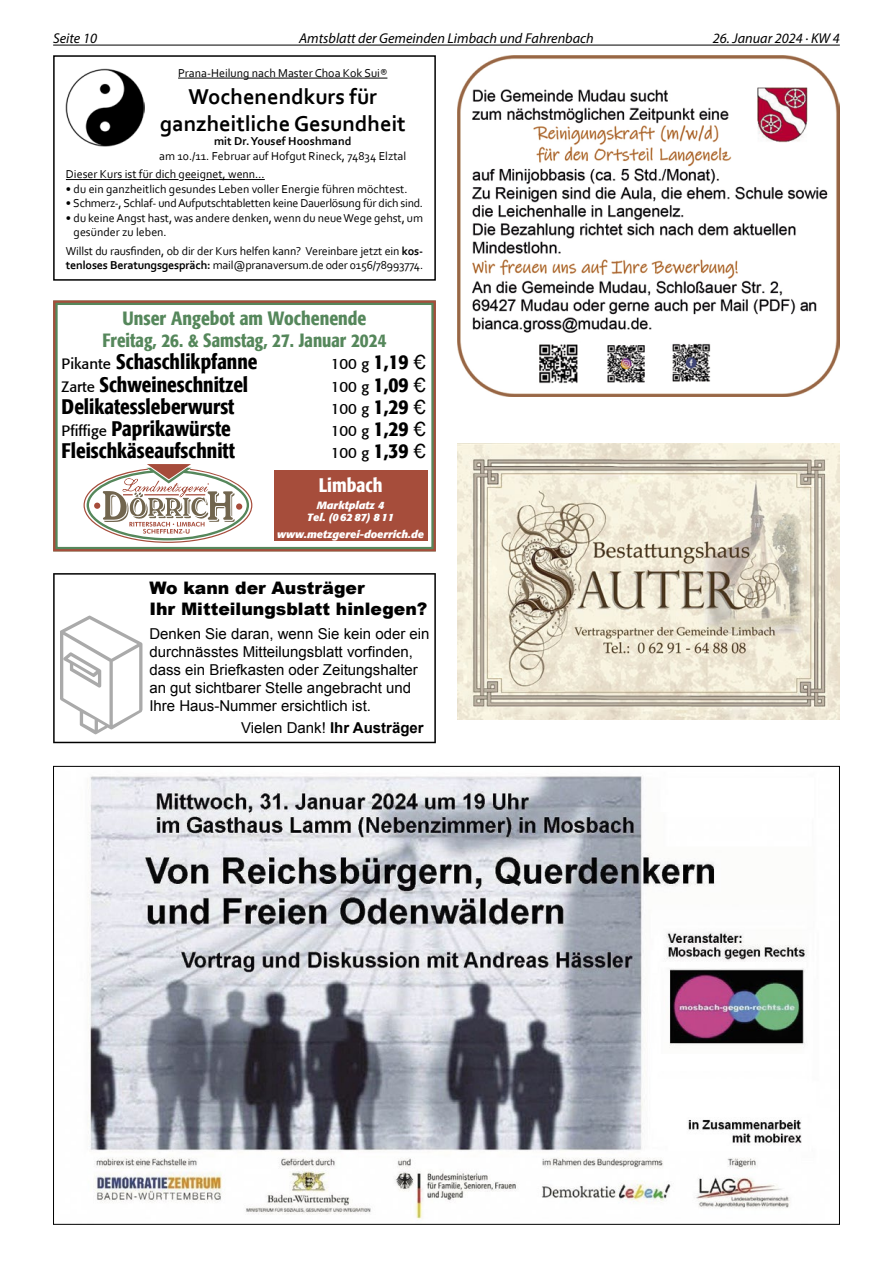
<style>
.page{position:relative;width:893px;height:1263px;background:#fff}
.page>*{position:absolute;margin:0;border:0;box-sizing:border-box;transform-origin:0 0}
.t1{font:700 22.5px/27px "Corbel";color:#000;text-align:center}
.t2{font:500 condensed 21px "Formata";color:#000}
.t3{font:500 condensed 19.5px "Formata";color:#fff}
.t4{font:500 condensed 19.2px/22.4px "Formata";color:#55875b;text-align:center}
.t5{font:900 17.25px/20.7px "Arial";color:#000}
.t6{font:15px/18px "Arial";color:#000}
.t7{font:15px "Formata";color:#000}
.t8{font:700 15px "Arial";color:#000}
.t9{font:italic 14.25px "Myriad Pro";color:#000}
.t10{font:12px/14.4px "Corbel";color:#000}
.t11{font:12px "Corbel";letter-spacing:-.02em;color:#000}
.t12{font:700 12px "Corbel";color:#000}
.t13{font:italic 700 10.5px/12.6px "Formata";color:#fff;text-align:center}
.s1{font-weight:700}
.s2{font-weight:400;font-stretch:normal;font-size:15px}
.s3{font-weight:500;font-stretch:condensed;font-size:21px}
.s4{font-family:"Franklin Gothic";font-size:21px}
.s5{font-weight:400}
</style>
<div class="page">
<hr style="left:53px;top:45px;width:787px;height:1px;background:#000">
<img style="left:457px;top:443px;width:383px;height:276px">
<div style="left:53px;top:55px;width:383px;height:226px;border:2px solid #000"></div>
<hr style="left:178px;top:78px;width:209px;height:1px;background:#000">
<hr style="left:66px;top:179px;width:113px;height:1px;background:#000">
<svg style="left:185px;top:179px;width:15px;height:1px"></svg>
<hr style="left:206px;top:179px;width:59px;height:1px;background:#000">
<img style="left:66px;top:68px;width:78px;height:78px">
<img style="left:457px;top:55px;width:383px;height:342px">
<div style="left:53px;top:300px;width:383px;height:251px;border:4px solid #55875b"></div>
<div style="left:53px;top:300px;width:383px;height:251px;border:2px solid #a64d3b"></div>
<svg style="left:84px;top:464px;width:168px;height:79px"></svg>
<div style="left:274px;top:470px;width:153px;height:71px;background:#a64d3b"></div>
<img style="left:88px;top:776px;width:719px;height:444px">
<svg style="left:53px;top:573px;width:383px;height:170px"></svg>
<svg style="left:60px;top:615px;width:82px;height:119px"></svg>
<p class="t9" style="left:53px;top:29px;width:45px">Seite 10</p>
<p class="t9" style="left:299px;top:29px;width:296px">Amtsblatt der Gemeinden Limbach und Fahrenbach</p>
<p class="t9" style="left:713px;top:29px;width:128px">26. Januar 2024 · KW 4</p>
<p class="t10" style="left:178px;top:65px;width:211px">Prana-Heilung nach Master Choa Kok Sui®</p>
<h1 class="t1" style="left:160px;top:82px;width:248px">Wochenendkurs für ganzheitliche Gesundheit</h1>
<p class="t12" style="left:214px;top:134px;width:139px">mit Dr. Yousef Hooshmand</p>
<p class="t10" style="left:66px;top:146px;width:342px;line-height:18.6px;text-indent:93px">am 10./11. Februar auf Hofgut Rineck, 74834 Elztal<br>Dieser Kurs ist für dich geeignet, wenn…</p>
<p class="t10" style="left:66px;top:181px;width:343px">• du ein ganzheitlich gesundes Leben voller Energie führen möchtest.</p>
<p class="t11" style="left:66px;top:196px;width:359px">• Schmerz-, Schlaf- und Aufputschtabletten keine Dauerlösung für dich sind.</p>
<p class="t10" style="left:74px;top:210px;width:351px;text-indent:-8px">• du keine Angst hast, was andere denken, wenn du neue Wege gehst, um gesünder zu leben.</p>
<p class="t10" style="left:66px;top:243px;width:359px">Willst du rausfinden, ob dir der Kurs helfen kann? Vereinbare jetzt ein <span class="s1">kos&shy;tenloses Beratungsgespräch:</span> mail@pranaversum.de oder 0156/78993774.</p>
<h3 class="t4" style="left:102px;top:307px;width:286px">Unser Angebot am Wochenende<br>Freitag, 26. &amp; Samstag, 27. Januar 2024</h3>
<h2 class="t2" style="left:62px;top:349px;width:197px"><span class="s2">Pikante</span> Schaschlikpfanne</h2>
<p class="t7" style="left:331px;top:355px;width:97px">100 g <span class="s3">1,19</span> <span class="s4">€</span></p>
<h2 class="t2" style="left:62px;top:371px;width:188px"><span class="s2">Zarte</span> Schweineschnitzel</h2>
<p class="t7" style="left:331px;top:377px;width:97px">100 g <span class="s3">1,09</span> <span class="s4">€</span></p>
<h2 class="t2" style="left:62px;top:393px;width:174px">Delikatessleberwurst</h2>
<p class="t7" style="left:331px;top:399px;width:97px">100 g <span class="s3">1,29</span> <span class="s4">€</span></p>
<h2 class="t2" style="left:62px;top:416px;width:171px"><span class="s2">Pfiffige</span> Paprikawürste</h2>
<p class="t7" style="left:331px;top:421px;width:97px">100 g <span class="s3">1,29</span> <span class="s4">€</span></p>
<h2 class="t2" style="left:62px;top:438px;width:175px">Fleischkäseaufschnitt</h2>
<p class="t7" style="left:331px;top:443px;width:97px">100 g <span class="s3">1,39</span> <span class="s4">€</span></p>
<h3 class="t3" style="left:319px;top:473px;width:65px">Limbach</h3>
<p class="t13" style="left:307px;top:499px;width:88px">Marktplatz 4<br>Tel. (0 62 87) 8 11</p>
<p class="t13" style="left:277px;top:528px;width:148px">www.metzgerei-doerrich.de</p>
<h3 class="t5" style="left:149px;top:577px;width:280px">Wo kann der Austräger<br>Ihr Mitteilungsblatt hinlegen?</h3>
<p class="t6" style="left:149px;top:624px;width:282px">Denken Sie daran, wenn Sie kein oder ein durchnässtes Mitteilungsblatt vorfinden, dass ein Briefkasten oder Zeitungshalter an gut sichtbarer Stelle angebracht und Ihre Haus-Nummer ersichtlich ist.</p>
<p class="t8" style="left:241px;top:718px;width:184px"><span class="s5">Vielen Dank!</span> Ihr Austräger</p>
</div>
